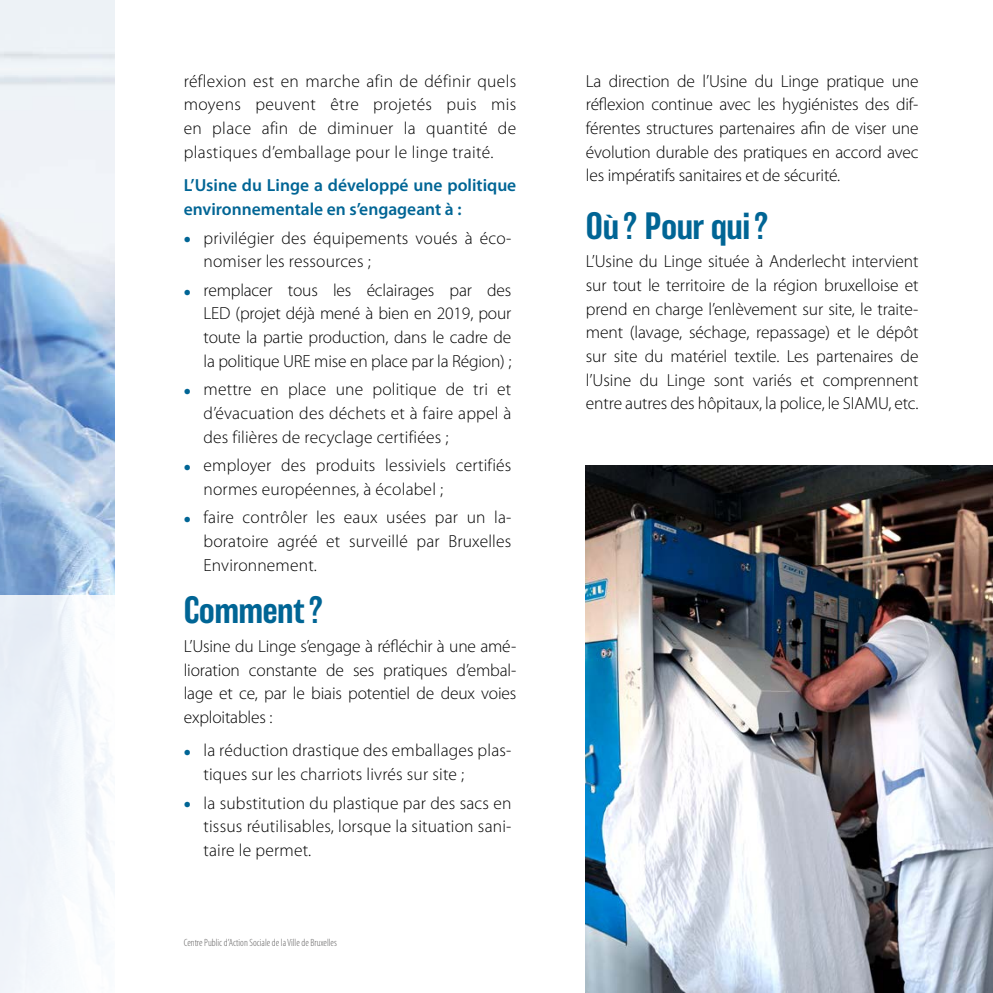
<style>
.page{position:relative;width:993px;height:993px;background:#fff}
.page>*{position:absolute;margin:0;border:0;box-sizing:border-box;transform-origin:0 0}
.t1{font:500 35px "Balboa";color:#006595}
.t2{font:300 17.5px/23.6px "Myriad Pro";letter-spacing:.01em;color:#000;text-align:justify}
.t3{font:600 17.5px/23.6px "Myriad Pro";color:#006595}
.t4{font:300 condensed 10.5px "Myriad Pro";color:#646363}
.s1{font-weight:700;font-size:21px;color:#006595}
</style>
<div class="page">
<img style="left:0;top:0;width:114px;height:595px">
<div style="left:0;top:595px;width:126px;height:397px;background:linear-gradient(to right,#e8eef7,#fefeff)"></div>
<img style="left:585px;top:465px;width:407px;height:527px">
<p class="t2" style="left:184px;top:69px;width:334px">réflexion est en marche afin de définir quels moyens peuvent être projetés puis mis en place afin de diminuer la quantité de plastiques d’emballage pour le linge traité.</p>
<p class="t3" style="left:184px;top:173px;width:334px">L’Usine du Linge a développé une politique environnementale en s’engageant à :</p>
<p class="t2" style="left:203px;top:225px;width:309px;text-indent:-20px"><span class="s1">•</span> privilégier des équipements voués à éco&shy;nomiser les ressources ;</p>
<p class="t2" style="left:203px;top:278px;width:309px;text-indent:-20px"><span class="s1">•</span> remplacer tous les éclairages par des LED (projet déjà mené à bien en 2019, pour toute la partie production, dans le cadre de la politique URE mise en place par la Région) ;</p>
<p class="t2" style="left:203px;top:377px;width:309px;text-indent:-20px"><span class="s1">•</span> mettre en place une politique de tri et d’évacuation des déchets et à faire appel à des filières de recyclage certifiées ;</p>
<p class="t2" style="left:203px;top:453px;width:309px;text-indent:-20px"><span class="s1">•</span> employer des produits lessiviels certifiés normes européennes, à écolabel ;</p>
<p class="t2" style="left:203px;top:505px;width:309px;text-indent:-20px"><span class="s1">•</span> faire contrôler les eaux usées par un la&shy;boratoire agréé et surveillé par Bruxelles Environnement.</p>
<h1 class="t1" style="left:184px;top:590px;width:141px">Comment ?</h1>
<p class="t2" style="left:184px;top:634px;width:334px">L’Usine du Linge s’engage à réfléchir à une amé&shy;lioration constante de ses pratiques d’embal&shy;lage et ce, par le biais potentiel de deux voies exploitables :</p>
<p class="t2" style="left:203px;top:738px;width:309px;text-indent:-20px"><span class="s1">•</span> la réduction drastique des emballages plas&shy;tiques sur les charriots livrés sur site ;</p>
<p class="t2" style="left:203px;top:790px;width:309px;text-indent:-20px"><span class="s1">•</span> la substitution du plastique par des sacs en tissus réutilisables, lorsque la situation sani&shy;taire le permet.</p>
<p class="t4" style="left:184px;top:936px;width:154px">Centre Public d’Action Sociale de la Ville de Bruxelles</p>
<p class="t2" style="left:585px;top:69px;width:334px">La direction de l’Usine du Linge pratique une réflexion continue avec les hygiénistes des dif&shy;férentes structures partenaires afin de viser une évolution durable des pratiques en accord avec les impératifs sanitaires et de sécurité.</p>
<h1 class="t1" style="left:585px;top:206px;width:185px">Où ? Pour qui ?</h1>
<p class="t2" style="left:585px;top:249px;width:334px">L’Usine du Linge située à Anderlecht intervient sur tout le territoire de la région bruxelloise et prend en charge l’enlèvement sur site, le traite&shy;ment (lavage, séchage, repassage) et le dépôt sur site du matériel textile. Les partenaires de l’Usine du Linge sont variés et comprennent entre autres des hôpitaux, la police, le SIAMU, etc.</p>
</div>
